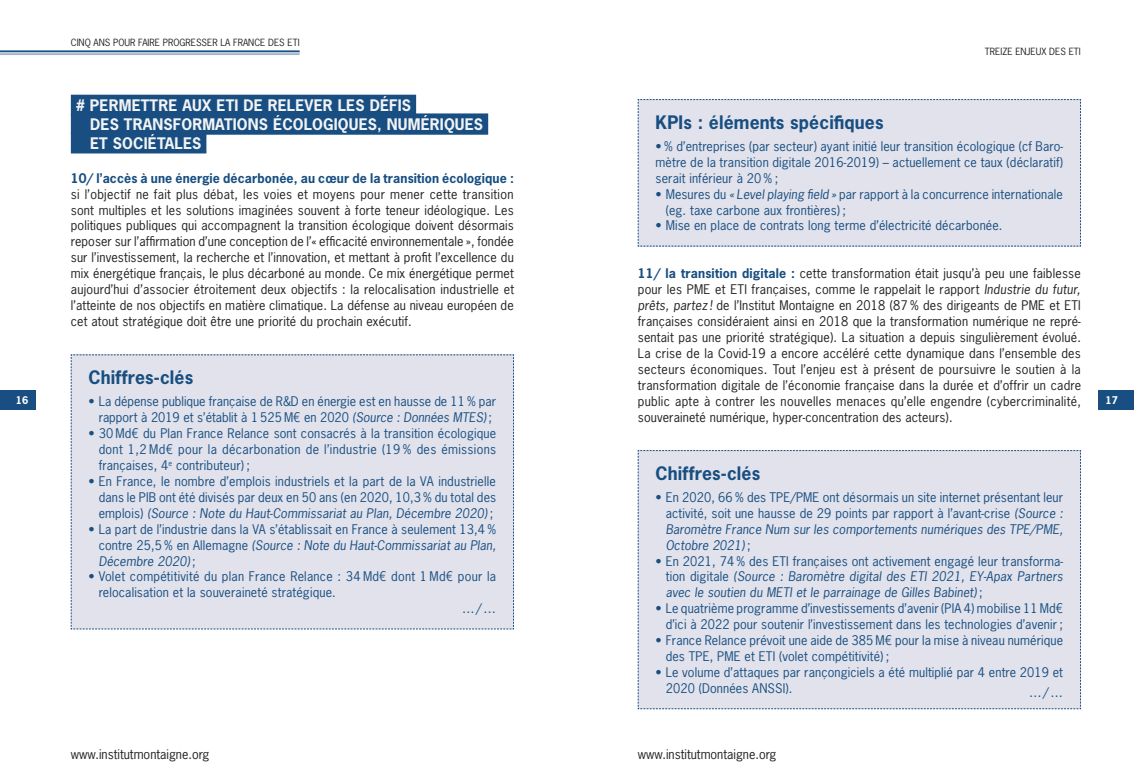
<style>
.page{position:relative;width:1134px;height:780px;background:#fff}
.page>*{position:absolute;margin:0;border:0;box-sizing:border-box;transform-origin:0 0}
.t1{font:700 17.5px "News Gothic Std";letter-spacing:.01em;color:#184e81}
.t2{font:700 15px/18.8px "News Gothic Std";letter-spacing:.01em;color:#f2f3f4}
.t3{font:12.5px/16px "News Gothic Std";letter-spacing:.01em;color:#184e81;text-align:justify}
.t4{font:12.5px/16px "News Gothic Std";letter-spacing:.01em;color:#231f20;text-align:justify}
.t5{font:italic 12.5px/16px "News Gothic Std";letter-spacing:.01em;color:#184e81;text-align:justify}
.t6{font:700 12.5px "News Gothic Std";letter-spacing:.01em;color:#184e81}
.t7{font:700 10px "News Gothic Std";color:#fff}
.t8{font:9.38px "News Gothic Std";color:#231f20}
.s1{font-style:italic}
.s2{font-weight:700;color:#184e81}
.s3{font-style:normal}
</style>
<div class="page">
<div style="left:0;top:390px;width:35px;height:19px;background:#184e81"></div>
<div style="left:1098px;top:390px;width:36px;height:19px;background:#184e81"></div>
<hr style="left:0;top:50px;width:300px;height:2px;background:#184e81">
<hr style="left:0;top:53px;width:300px;height:2px;background:#9db4d1">
<div style="left:71px;top:354px;width:443px;height:275px;background:#e1e2eb"></div>
<div style="left:71px;top:95px;width:345px;height:21px;background:#184e81"></div>
<div style="left:71px;top:113px;width:417px;height:22px;background:#184e81"></div>
<div style="left:71px;top:132px;width:135px;height:21px;background:#184e81"></div>
<div style="left:637px;top:99px;width:444px;height:148px;background:#e1e2eb"></div>
<div style="left:637px;top:450px;width:444px;height:259px;background:#e1e2eb"></div>
<p class="t8" style="left:71px;top:37px;width:230px">CINQ ANS POUR FAIRE PROGRESSER LA FRANCE DES ETI</p>
<p class="t8" style="left:985px;top:45px;width:97px">TREIZE ENJEUX DES ETI</p>
<p class="t2" style="left:90px;top:96px;width:395px;text-indent:-14px"># PERMETTRE AUX ETI DE RELEVER LES DÉFIS<br>DES TRANSFORMATIONS ÉCOLOGIQUES, NUMÉRIQUES<br>ET SOCIÉTALES</p>
<p class="t6" style="left:71px;top:169px;width:445px">10/ l’accès à une énergie décarbonée, au cœur de la transition écologique :</p>
<p class="t4" style="left:71px;top:186px;width:445px">si l’objectif ne fait plus débat, les voies et moyens pour mener cette transition sont multiples et les solutions imaginées souvent à forte teneur idéologique. Les politiques publiques qui accompagnent la transition écologique doivent désormais reposer sur l’affirmation d’une conception de l’« efficacité environnementale », fondée sur l’investissement, la recherche et l’innovation, et mettant à profit l’excellence du mix énergétique français, le plus décarboné au monde. Ce mix énergétique permet aujourd’hui d’associer étroitement deux objectifs : la relocalisation industrielle et l’atteinte de nos objectifs en matière climatique. La défense au niveau européen de cet atout stratégique doit être une priorité du prochain exécutif.</p>
<h1 class="t1" style="left:656px;top:111px;width:230px">KPIs : éléments spécifiques</h1>
<p class="t3" style="left:656px;top:138px;width:409px">• % d’entreprises (par secteur) ayant initié leur transition écologique (cf Baro&shy;mètre de la transition digitale 2016-2019) – actuellement ce taux (déclaratif) serait inférieur à 20 % ;</p>
<p class="t3" style="left:666px;top:186px;width:399px;text-indent:-10px">• Mesures du <span class="s1">« Level playing field »</span> par rapport à la concurrence internationale (eg. taxe carbone aux frontières) ;</p>
<p class="t3" style="left:656px;top:218px;width:348px">• Mise en place de contrats long terme d’électricité décarbonée.</p>
<p class="t4" style="left:638px;top:265px;width:445px"><span class="s2">11/ la transition digitale :</span> cette transformation était jusqu’à peu une faiblesse pour les PME et ETI françaises, comme le rappelait le rapport <span class="s1">Industrie du futur, prêts, partez !</span> de l’Institut Montaigne en 2018 (87 % des dirigeants de PME et ETI françaises considéraient ainsi en 2018 que la transformation numérique ne repré&shy;sentait pas une priorité stratégique). La situation a depuis singulièrement évolué.<br>La crise de la Covid-19 a encore accéléré cette dynamique dans l’ensemble des secteurs économiques. Tout l’enjeu est à présent de poursuivre le soutien à la transformation digitale de l’économie française dans la durée et d’offrir un cadre public apte à contrer les nouvelles menaces qu’elle engendre (cybercriminalité, souveraineté numérique, hyper-concentration des acteurs).</p>
<h1 class="t1" style="left:89px;top:366px;width:106px">Chiffres-clés</h1>
<p class="t3" style="left:89px;top:393px;width:409px;text-align:center">• La dépense publique française de R&amp;D en énergie est en hausse de 11 % par rapport à 2019 et s’établit à 1 525 M€ en 2020 <span class="s1">(Source : Données MTES)</span> ;</p>
<p class="t3" style="left:99px;top:425px;width:399px;text-indent:-10px">• 30 Md€ du Plan France Relance sont consacrés à la transition écologique dont 1,2 Md€ pour la décarbonation de l’industrie (19 % des émissions françaises, 4<sup>e</sup> contributeur) ;</p>
<p class="t3" style="left:99px;top:473px;width:399px;text-indent:-10px">• En France, le nombre d’emplois industriels et la part de la VA industrielle dans le PIB ont été divisés par deux en 50 ans (en 2020, 10,3 % du total des emplois) <span class="s1">(Source : Note du Haut-Commissariat au Plan, Décembre 2020)</span> ;</p>
<p class="t3" style="left:99px;top:520px;width:399px;text-indent:-10px">• La part de l’industrie dans la VA s’établissait en France à seulement 13,4 % contre 25,5 % en Allemagne <span class="s1">(Source : Note du Haut-Commissariat au Plan, Décembre 2020)</span> ;</p>
<p class="t3" style="left:89px;top:568px;width:409px">• Volet compétitivité du plan France Relance : 34 Md€ dont 1 Md€ pour la</p>
<p class="t3" style="left:99px;top:584px;width:239px">relocalisation et la souveraineté stratégique.</p>
<p class="t3" style="left:462px;top:600px;width:36px">…/…</p>
<p class="t7" style="left:16px;top:393px;width:14px">16</p>
<p class="t7" style="left:1106px;top:393px;width:14px">17</p>
<h1 class="t1" style="left:656px;top:461px;width:106px">Chiffres-clés</h1>
<p class="t3" style="left:666px;top:489px;width:399px;text-indent:-10px">• En 2020, 66 % des TPE/PME ont désormais un site internet présentant leur activité, soit une hausse de 29 points par rapport à l’avant-crise <span class="s1">(Source :<br>Baromètre France Num sur les comportements numériques des TPE/PME, Octobre 2021)</span> ;</p>
<p class="t5" style="left:666px;top:553px;width:399px;text-indent:-10px"><span class="s3">• En 2021, 74 % des ETI françaises ont activement engagé leur transforma&shy;tion digitale</span> (Source : Baromètre digital des ETI 2021, EY-Apax Partners avec le soutien du METI et le parrainage de Gilles Babinet) <span class="s3">;</span></p>
<p class="t3" style="left:656px;top:600px;width:409px;text-align:right">• Le quatrième programme d’investissements d’avenir (PIA 4) mobilise 11 Md€ d’ici à 2022 pour soutenir l’investissement dans les technologies d’avenir ;</p>
<p class="t3" style="left:666px;top:632px;width:399px;text-indent:-10px">• France Relance prévoit une aide de 385 M€ pour la mise à niveau numérique des TPE, PME et ETI (volet compétitivité) ;</p>
<p class="t3" style="left:666px;top:664px;width:399px;text-indent:-10px">• Le volume d’attaques par rançongiciels a été multiplié par 4 entre 2019 et<br>2020 (Données ANSSI).</p>
<p class="t3" style="left:1029px;top:684px;width:36px">…/…</p>
<p class="t4" style="left:71px;top:745px;width:140px">www.institutmontaigne.org</p>
<p class="t4" style="left:638px;top:745px;width:140px">www.institutmontaigne.org</p>
</div>
